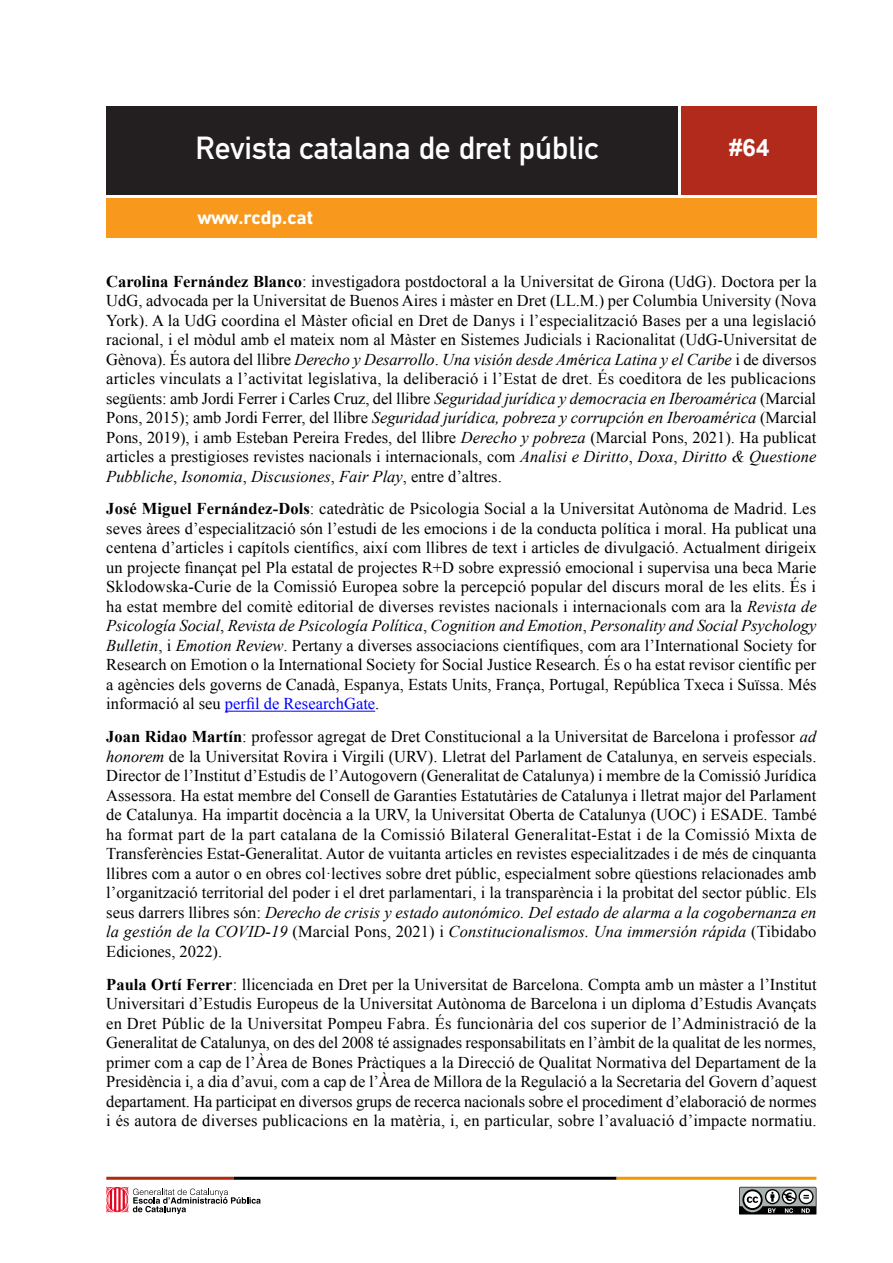
<style>
.page{position:relative;width:893px;height:1263px;background:#fff}
.page>*{position:absolute;margin:0;border:0;box-sizing:border-box;transform-origin:0 0}
.t1{font:700 31.5px "DIN Alternate";color:#fff}
.t2{font:700 24px "Arial";color:#fff}
.t3{font:700 19.5px "DIN Next LT Pro";letter-spacing:-.01em;color:#fff}
.t4{font:16.5px/19.5px "Times New Roman";color:#000;text-align:justify}
.s1{font-weight:700}
.s2{font-style:italic}
.s3{color:#00f}
</style>
<div class="page">
<div style="left:106px;top:106px;width:572px;height:88px;background:#231f20"></div>
<div style="left:106px;top:198px;width:710px;height:40px;background:#f8991d"></div>
<div style="left:681px;top:106px;width:135px;height:88px;background:#b12a1c"></div>
<hr style="left:106px;top:1177px;width:128px;height:3px;background:#b02811">
<hr style="left:234px;top:1177px;width:383px;height:3px;background:#000">
<hr style="left:617px;top:1177px;width:199px;height:3px;background:#f49800">
<svg style="left:106px;top:1187px;width:155px;height:27px"></svg>
<svg style="left:739px;top:1187px;width:77px;height:27px"></svg>
<hr style="left:225px;top:711px;width:150px;height:1px;background:#00f">
<h1 class="t1" style="left:196px;top:124px;width:404px">Revista catalana de dret públic</h1>
<h2 class="t2" style="left:729px;top:131px;width:42px">#64</h2>
<p class="t3" style="left:197px;top:206px;width:117px">www.rcdp.cat</p>
<p class="t4" style="left:106px;top:271px;width:712px"><span class="s1">Carolina Fernández Blanco</span>: investigadora postdoctoral a la Universitat de Girona (UdG). Doctora per la UdG, advocada per la Universitat de Buenos Aires i màster en Dret (LL.M.) per Columbia University (Nova York). A la UdG coordina el Màster oficial en Dret de Danys i l’especialització Bases per a una legislació racional, i el mòdul amb el mateix nom al Màster en Sistemes Judicials i Racionalitat (UdG-Universitat de Gènova). És autora del llibre <span class="s2">Derecho y Desarrollo</span>. <span class="s2">Una visión desde Am</span>é<span class="s2">rica Latina y el Caribe</span> i de diversos articles vinculats a l’activitat legislativa, la deliberació i l’Estat de dret. És coeditora de les publicacions següents: amb Jordi Ferrer i Carles Cruz, del llibre <span class="s2">Seguridad jurídica y democracia en Iberoamérica</span> (Marcial Pons, 2015); amb Jordi Ferrer, del llibre <span class="s2">Seguridad jurídica, pobreza y corrupción en Iberoamérica</span> (Marcial Pons, 2019), i amb Esteban Pereira Fredes, del llibre <span class="s2">Derecho y pobreza</span> (Marcial Pons, 2021). Ha publicat articles a prestigioses revistes nacionals i internacionals, com <span class="s2">Analisi e Diritto</span>, <span class="s2">Doxa</span>, <span class="s2">Diritto &amp; Questione Pubbliche</span>, <span class="s2">Isonomia</span>, <span class="s2">Discusiones</span>, <span class="s2">Fair Play</span>, entre d’altres.</p>
<p class="t4" style="left:106px;top:499px;width:712px"><span class="s1">José Miguel Fernández-Dols</span>: catedràtic de Psicologia Social a la Universitat Autònoma de Madrid. Les seves àrees d’especialització són l’estudi de les emocions i de la conducta política i moral. Ha publicat una centena d’articles i capítols científics, així com llibres de text i articles de divulgació. Actualment dirigeix un projecte finançat pel Pla estatal de projectes R+D sobre expressió emocional i supervisa una beca Marie Sklodowska-Curie de la Comissió Europea sobre la percepció popular del discurs moral de les elits. És i ha estat membre del comitè editorial de diverses revistes nacionals i internacionals com ara la <span class="s2">Revista de Psicología Social</span>, <span class="s2">Revista de Psicología Política</span>, <span class="s2">Cognition and Emotion</span>, <span class="s2">Personality and Social Psychology Bulletin</span>, i <span class="s2">Emotion Review</span>. Pertany a diverses associacions científiques, com ara l’International Society for Research on Emotion o la International Society for Social Justice Research. És o ha estat revisor científic per a agències dels governs de Canadà, Espanya, Estats Units, França, Portugal, República Txeca i Suïssa. Més informació al seu <span class="s3">perfil de ResearchGate</span>.</p>
<p class="t4" style="left:106px;top:727px;width:712px"><span class="s1">Joan Ridao Martín</span>: professor agregat de Dret Constitucional a la Universitat de Barcelona i professor <span class="s2">ad honorem</span> de la Universitat Rovira i Virgili (URV). Lletrat del Parlament de Catalunya, en serveis especials.<br>Director de l’Institut d’Estudis de l’Autogovern (Generalitat de Catalunya) i membre de la Comissió Jurídica Assessora. Ha estat membre del Consell de Garanties Estatutàries de Catalunya i lletrat major del Parlament de Catalunya. Ha impartit docència a la URV, la Universitat Oberta de Catalunya (UOC) i ESADE. També ha format part de la part catalana de la Comissió Bilateral Generalitat-Estat i de la Comissió Mixta de Transferències Estat-Generalitat. Autor de vuitanta articles en revistes especialitzades i de més de cinquanta llibres com a autor o en obres col·lectives sobre dret públic, especialment sobre qüestions relacionades amb l’organització territorial del poder i el dret parlamentari, i la transparència i la probitat del sector públic. Els seus darrers llibres són: <span class="s2">Derecho de crisis y estado autonómico. Del estado de alarma a la cogobernanza en la gestión de la COVID-19</span> (Marcial Pons, 2021) i <span class="s2">Constitucionalismos. Una immersión rápida</span> (Tibidabo Ediciones, 2022).</p>
<p class="t4" style="left:106px;top:974px;width:712px"><span class="s1">Paula Ortí Ferrer</span>: llicenciada en Dret per la Universitat de Barcelona. Compta amb un màster a l’Institut Universitari d’Estudis Europeus de la Universitat Autònoma de Barcelona i un diploma d’Estudis Avançats en Dret Públic de la Universitat Pompeu Fabra. És funcionària del cos superior de l’Administració de la Generalitat de Catalunya, on des del 2008 té assignades responsabilitats en l’àmbit de la qualitat de les normes, primer com a cap de l’Àrea de Bones Pràctiques a la Direcció de Qualitat Normativa del Departament de la Presidència i, a dia d’avui, com a cap de l’Àrea de Millora de la Regulació a la Secretaria del Govern d’aquest departament. Ha participat en diversos grups de recerca nacionals sobre el procediment d’elaboració de normes i és autora de diverses publicacions en la matèria, i, en particular, sobre l’avaluació d’impacte normatiu.</p>
</div>
